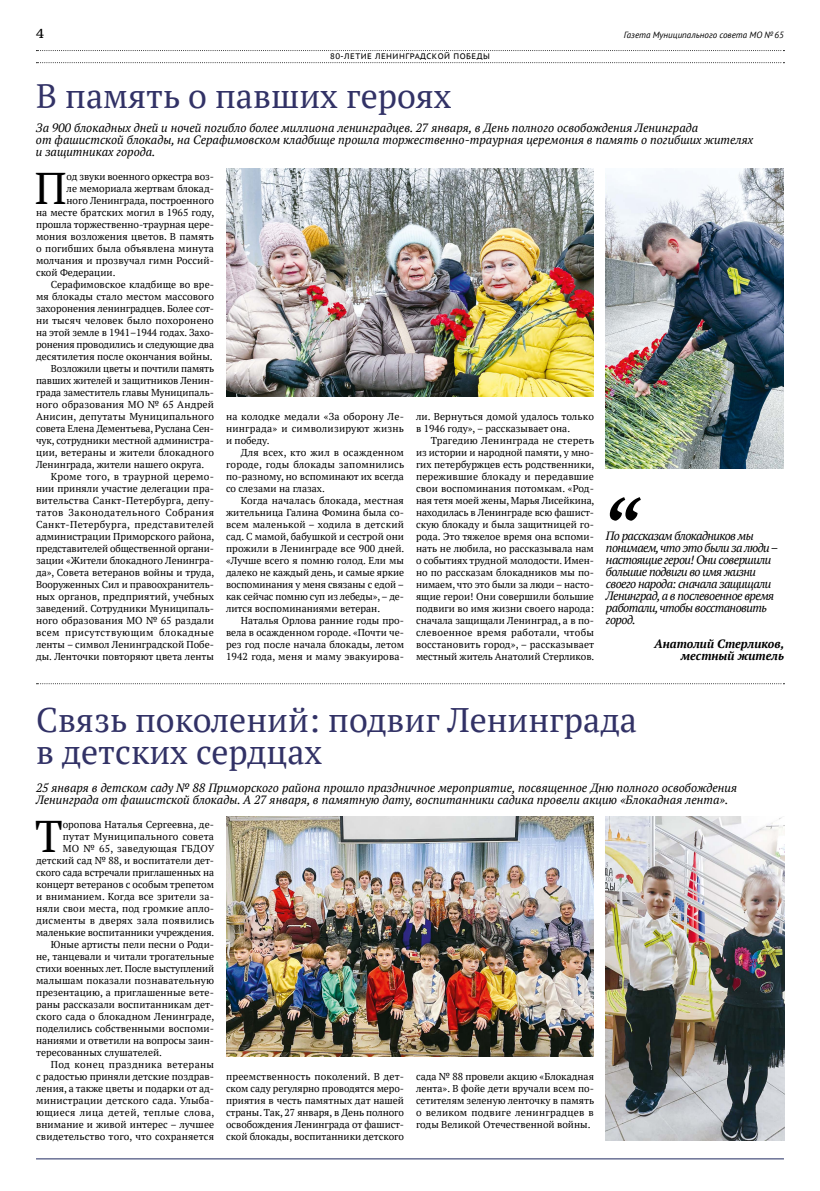
<style>
.page{position:relative;width:820px;height:1191px;background:#fff}
.page>*{position:absolute;margin:0;border:0;box-sizing:border-box;transform-origin:0 0}
.t1{font:44.3px "PT Serif";color:#000}
.t2{font:34px/32px "PT Serif";color:#323266}
.t3{font:13px "PT Serif Caption";color:#000}
.t4{font:italic 12px/12px "PT Serif";color:#000}
.t5{font:italic 12px/12px "PT Serif";letter-spacing:-.05em;color:#000}
.t6{font:italic 700 12px/12px "PT Serif";color:#000;text-align:right}
.t7{font:10px/12px "PT Serif";color:#000;text-align:justify}
.t8{font:10px "PT Serif";letter-spacing:.03em;color:#000}
.t9{font:10px "PT Serif";letter-spacing:.02em;color:#000}
.t10{font:10px "PT Serif";letter-spacing:.025em;color:#000}
.t11{font:10px "PT Serif";letter-spacing:.035em;color:#000}
.t12{font:10px "PT Serif";letter-spacing:.04em;color:#000}
.t13{font:italic 9px "PT Sans";color:#000}
.t14{font:8px "PT Sans Caption";letter-spacing:.06em;color:#000}
</style>
<div class="page">
<hr style="left:36px;top:1158px;width:747px;height:1px;background:#202a60">
<svg style="left:36px;top:50px;width:748px;height:1px"></svg>
<svg style="left:36px;top:62px;width:748px;height:1px"></svg>
<img style="left:605px;top:168px;width:178px;height:300px">
<img style="left:226px;top:168px;width:367px;height:228px">
<svg style="left:609px;top:497px;width:31px;height:24px"></svg>
<svg style="left:36px;top:683px;width:748px;height:1px"></svg>
<img style="left:226px;top:816px;width:367px;height:240px">
<img style="left:605px;top:816px;width:178px;height:324px">
<h3 class="t3" style="left:36px;top:25px;width:9px">4</h3>
<p class="t13" style="left:623px;top:29px;width:161px">Газета Муниципального совета МО №65</p>
<p class="t14" style="left:330px;top:51px;width:161px">80-ЛЕТИЕ ЛЕНИНГРАДСКОЙ ПОБЕДЫ</p>
<h2 class="t2" style="left:36px;top:80px;width:417px">В память о павших героях</h2>
<p class="t4" style="left:36px;top:122px;width:718px">За 900 блокадных дней и ночей погибло более миллиона ленинградцев. 27 января, в День полного освобождения Ленинграда<br>от фашистской блокады, на Серафимовском кладбище прошла торжественно-траурная церемония в память о погибших жителях и защитниках города.</p>
<h1 class="t1" style="left:35px;top:160px;width:33px">П</h1>
<p class="t7" style="left:67px;top:170px;width:149px">од звуки военного оркестра воз-</p>
<p class="t7" style="left:67px;top:182px;width:149px">ле мемориала жертвам блокад-</p>
<p class="t7" style="left:67px;top:194px;width:149px">ного Ленинграда, построенного</p>
<p class="t7" style="left:36px;top:206px;width:180px">на месте братских могил в 1965 году,</p>
<p class="t7" style="left:36px;top:218px;width:179px">прошла торжественно-траурная цере-</p>
<p class="t7" style="left:36px;top:230px;width:179px">мония возложения цветов. В память</p>
<p class="t7" style="left:36px;top:242px;width:179px">о погибших была объявлена минута</p>
<p class="t7" style="left:36px;top:254px;width:179px">молчания и прозвучал гимн Россий-</p>
<p class="t7" style="left:36px;top:266px;width:81px">ской Федерации.</p>
<p class="t7" style="left:51px;top:278px;width:165px">Серафимовское кладбище во вре-</p>
<p class="t7" style="left:36px;top:290px;width:179px">мя блокады стало местом массового</p>
<p class="t7" style="left:36px;top:302px;width:179px">захоронения ленинградцев. Более сот-</p>
<p class="t9" style="left:36px;top:314px;width:179px">ни тысяч человек было похоронено</p>
<p class="t7" style="left:36px;top:326px;width:179px">на этой земле в 1941–1944 годах. Захо-</p>
<p class="t7" style="left:36px;top:338px;width:179px">ронения проводились и следующие два</p>
<p class="t7" style="left:36px;top:350px;width:178px">десятилетия после окончания войны.</p>
<p class="t7" style="left:51px;top:362px;width:165px">Возложили цветы и почтили память</p>
<p class="t7" style="left:36px;top:374px;width:179px">павших жителей и защитников Ленин-</p>
<p class="t7" style="left:36px;top:386px;width:179px">града заместитель главы Муниципаль-</p>
<p class="t7" style="left:36px;top:398px;width:179px">ного образования МО № 65 Андрей</p>
<p class="t9" style="left:36px;top:410px;width:179px">Анисин, депутаты Муниципального</p>
<p class="t7" style="left:36px;top:422px;width:179px">совета Елена Дементьева, Руслана Сен-</p>
<p class="t7" style="left:36px;top:434px;width:179px">чук, сотрудники местной администра-</p>
<p class="t7" style="left:36px;top:446px;width:179px">ции, ветераны и жители блокадного</p>
<p class="t7" style="left:36px;top:458px;width:170px">Ленинграда, жители нашего округа.</p>
<p class="t10" style="left:51px;top:470px;width:165px">Кроме того, в траурной церемо-</p>
<p class="t7" style="left:36px;top:482px;width:179px">нии приняли участие делегации пра-</p>
<p class="t7" style="left:36px;top:494px;width:179px">вительства Санкт-Петербурга, депу-</p>
<p class="t11" style="left:36px;top:506px;width:179px">татов Законодательного Собрания</p>
<p class="t8" style="left:36px;top:518px;width:179px">Санкт-Петербурга, представителей</p>
<p class="t7" style="left:36px;top:530px;width:180px">администрации Приморского района,</p>
<p class="t7" style="left:36px;top:542px;width:179px">представителей общественной органи-</p>
<p class="t7" style="left:36px;top:554px;width:179px">зации «Жители блокадного Ленингра-</p>
<p class="t7" style="left:36px;top:566px;width:180px">да», Совета ветеранов войны и труда,</p>
<p class="t7" style="left:36px;top:578px;width:179px">Вооруженных Сил и правоохранитель-</p>
<p class="t7" style="left:36px;top:590px;width:179px">ных органов, предприятий, учебных</p>
<p class="t7" style="left:36px;top:602px;width:179px">заведений. Сотрудники Муниципаль-</p>
<p class="t7" style="left:36px;top:614px;width:179px">ного образования МО № 65 раздали</p>
<p class="t12" style="left:36px;top:626px;width:179px">всем присутствующим блокадные</p>
<p class="t7" style="left:36px;top:638px;width:179px">ленты – символ Ленинградской Побе-</p>
<p class="t7" style="left:36px;top:650px;width:179px">ды. Ленточки повторяют цвета ленты</p>
<p class="t7" style="left:226px;top:410px;width:179px">на колодке медали «За оборону Ле&shy;нинграда» и символизируют жизнь и победу.</p>
<p class="t7" style="left:226px;top:446px;width:179px;text-indent:15px">Для всех, кто жил в осажденном городе, годы блокады запомнились по-разному, но вспоминают их всегда со слезами на глазах.</p>
<p class="t7" style="left:226px;top:494px;width:180px;text-indent:15px">Когда началась блокада, местная жительница Галина Фомина была со&shy;всем маленькой – ходила в детский сад. С мамой, бабушкой и сестрой они прожили в Ленинграде все 900 дней. «Лучше всего я помню голод. Ели мы далеко не каждый день, и самые яркие воспоминания у меня связаны с едой – как сейчас помню суп из лебеды», – де&shy;лится воспоминаниями ветеран.</p>
<p class="t7" style="left:226px;top:614px;width:179px;text-indent:15px">Наталья Орлова ранние годы про&shy;вела в осажденном городе. «Почти че&shy;рез год после начала блокады, летом 1942 года, меня и маму эвакуирова-</p>
<p class="t7" style="left:416px;top:410px;width:179px">ли. Вернуться домой удалось только в 1946 году», – рассказывает она.</p>
<p class="t7" style="left:416px;top:434px;width:180px;text-indent:15px">Трагедию Ленинграда не стереть из истории и народной памяти, у мно&shy;гих петербуржцев есть родственники, пережившие блокаду и передавшие свои воспоминания потомкам. «Род&shy;ная тетя моей жены, Марья Лисейкина, находилась в Ленинграде всю фашист&shy;скую блокаду и была защитницей го&shy;рода. Это тяжелое время она вспоми&shy;нать не любила, но рассказывала нам о событиях трудной молодости. Имен&shy;но по рассказам блокадников мы по&shy;нимаем, что это были за люди – насто&shy;ящие герои! Они совершили большие подвиги во имя жизни своего народа: сначала защищали Ленинград, а в по&shy;слевоенное время работали, чтобы восстановить город», – рассказывает местный житель Анатолий Стерликов.</p>
<p class="t5" style="left:605px;top:529px;width:174px">По рассказам блокадников мы понимаем, что это были за люди – настоящие герои! Они совершили большие подвиги во имя жизни своего народа: сначала защищали<br>Ленинград, а в послевоенное время работали, чтобы восстановить город.</p>
<p class="t6" style="left:653px;top:637px;width:132px">Анатолий Стерликов, местный житель</p>
<h2 class="t2" style="left:36px;top:703px;width:602px">Связь поколений: подвиг Ленинграда в детских сердцах</h2>
<p class="t4" style="left:36px;top:782px;width:702px">25 января в детском саду № 88 Приморского района прошло праздничное мероприятие, посвященное Дню полного освобождения<br>Ленинграда от фашистской блокады. А 27 января, в памятную дату, воспитанники садика провели акцию «Блокадная лента».</p>
<h1 class="t1" style="left:35px;top:808px;width:29px">Т</h1>
<p class="t7" style="left:63px;top:818px;width:153px">оропова Наталья Сергеевна, де-</p>
<p class="t9" style="left:63px;top:830px;width:153px">путат Муниципального совета</p>
<p class="t10" style="left:63px;top:842px;width:153px">МО № 65, заведующая ГБДОУ</p>
<p class="t7" style="left:36px;top:854px;width:179px">детский сад № 88, и воспитатели дет-</p>
<p class="t7" style="left:36px;top:866px;width:179px">ского сада встречали приглашенных на</p>
<p class="t7" style="left:36px;top:878px;width:179px">концерт ветеранов с особым трепетом</p>
<p class="t7" style="left:36px;top:890px;width:179px">и вниманием. Когда все зрители за-</p>
<p class="t7" style="left:36px;top:902px;width:179px">няли свои места, под громкие апло-</p>
<p class="t10" style="left:36px;top:914px;width:180px">дисменты в дверях зала появились</p>
<p class="t7" style="left:36px;top:926px;width:180px">маленькие воспитанники учреждения.</p>
<p class="t7" style="left:51px;top:938px;width:165px">Юные артисты пели песни о Роди-</p>
<p class="t7" style="left:36px;top:950px;width:179px">не, танцевали и читали трогательные</p>
<p class="t7" style="left:36px;top:962px;width:179px">стихи военных лет. После выступлений</p>
<p class="t7" style="left:36px;top:974px;width:179px">малышам показали познавательную</p>
<p class="t7" style="left:36px;top:986px;width:179px">презентацию, а приглашенные вете-</p>
<p class="t7" style="left:36px;top:998px;width:179px">раны рассказали воспитанникам дет-</p>
<p class="t7" style="left:36px;top:1010px;width:180px">ского сада о блокадном Ленинграде,</p>
<p class="t7" style="left:36px;top:1022px;width:179px">поделились собственными воспоми-</p>
<p class="t7" style="left:36px;top:1034px;width:179px">наниями и ответили на вопросы заин-</p>
<p class="t7" style="left:36px;top:1046px;width:127px">тересованных слушателей.</p>
<p class="t8" style="left:51px;top:1058px;width:165px">Под конец праздника ветераны</p>
<p class="t7" style="left:36px;top:1070px;width:179px">с радостью приняли детские поздрав-</p>
<p class="t7" style="left:36px;top:1082px;width:179px">ления, а также цветы и подарки от ад-</p>
<p class="t7" style="left:36px;top:1094px;width:179px">министрации детского сада. Улыба-</p>
<p class="t8" style="left:36px;top:1106px;width:180px">ющиеся лица детей, теплые слова,</p>
<p class="t7" style="left:36px;top:1118px;width:179px">внимание и живой интерес – лучшее</p>
<p class="t7" style="left:36px;top:1130px;width:179px">свидетельство того, что сохраняется</p>
<p class="t7" style="left:226px;top:1070px;width:179px">преемственность поколений. В дет&shy;ском саду регулярно проводятся меро&shy;приятия в честь памятных дат нашей страны. Так, 27 января, в День полного освобождения Ленинграда от фашист&shy;ской блокады, воспитанники детского</p>
<p class="t7" style="left:416px;top:1070px;width:180px">сада № 88 провели акцию «Блокадная лента». В фойе дети вручали всем по&shy;сетителям зеленую ленточку в память о великом подвиге ленинградцев в годы Великой Отечественной войны.</p>
</div>
